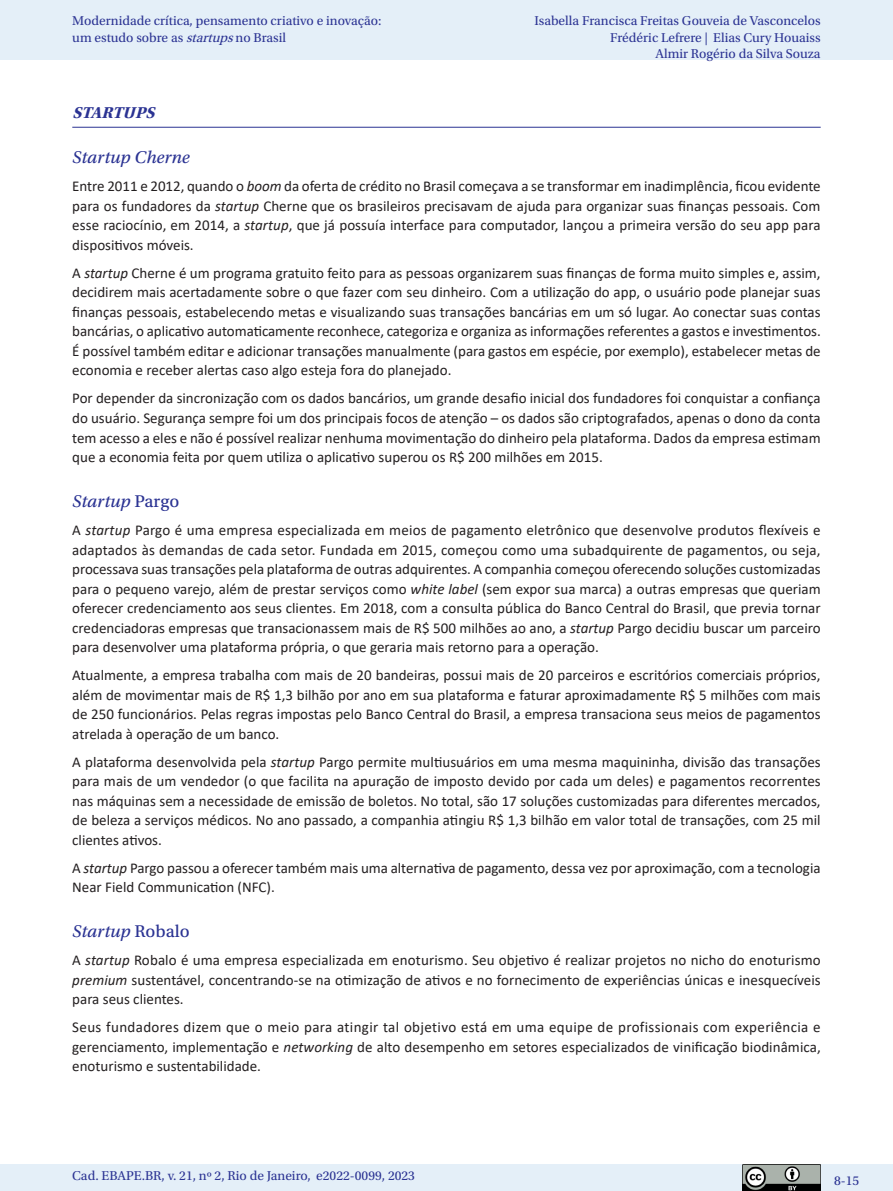
<style>
.page{position:relative;width:893px;height:1191px;background:#fff}
.page>*{position:absolute;margin:0;border:0;box-sizing:border-box;transform-origin:0 0}
._07_2_sub2{font:18px "Utopia Std Capt It";color:#2b3393}
._07_1_sub_1{font:italic 700 16.5px "Utopia Std";color:#2b3393}
._06_0_texto{font:15px/19.5px "Calibri";color:#231f20;text-align:justify}
.t1{font:13.5px/16.5px "Utopia Std";color:#2b3393}
.s1{font-style:italic}
.s2{font-family:"Utopia Std Capt"}
</style>
<div class="page">
<div style="left:0;top:0;width:893px;height:60px;background:#e4eff8"></div>
<div style="left:0;top:1164px;width:893px;height:27px;background:#e4eff8"></div>
<img style="left:743px;top:1164px;width:78px;height:27px">
<hr style="left:72px;top:127px;width:749px;height:1px;background:#2b3393">
<p class="t1" style="left:72px;top:13px;width:311px">Modernidade crítica, pensamento criativo e inovação: um estudo sobre as <span class="s1">startups</span>no Brasil</p>
<p class="t1" style="left:535px;top:13px;width:288px;text-align:right">Isabella Francisca Freitas Gouveia de Vasconcelos<br>Frédéric Lefrere | Elias Cury Houaiss<br>Almir Rogério da Silva Souza</p>
<p class="_07_1_sub_1" style="left:72px;top:103px;width:89px">STARTUPS</p>
<p class="_07_2_sub2" style="left:72px;top:147px;width:119px">Startup Cherne</p>
<p class="_06_0_texto" style="left:72px;top:176px;width:750px">Entre 2011 e 2012, quando o <span class="s1">boom</span> da oferta de crédito no Brasil começava a se transformar em inadimplência, ficou evidente para os fundadores da <span class="s1">startup</span> Cherne que os brasileiros precisavam de ajuda para organizar suas finanças pessoais. Com esse raciocínio, em 2014, a <span class="s1">startup</span>, que já possuía interface para computador, lançou a primeira versão do seu app para dispositivos móveis.</p>
<p class="_06_0_texto" style="left:72px;top:263px;width:750px">A <span class="s1">startup</span> Cherne é um programa gratuito feito para as pessoas organizarem suas finanças de forma muito simples e, assim, decidirem mais acertadamente sobre o que fazer com seu dinheiro. Com a utilização do app, o usuário pode planejar suas finanças pessoais, estabelecendo metas e visualizando suas transações bancárias em um só lugar. Ao conectar suas contas bancárias, o aplicativo automaticamente reconhece, categoriza e organiza as informações referentes a gastos e investimentos.<br>É possível também editar e adicionar transações manualmente (para gastos em espécie, por exemplo), estabelecer metas de economia e receber alertas caso algo esteja fora do planejado.</p>
<p class="_06_0_texto" style="left:72px;top:388px;width:750px">Por depender da sincronização com os dados bancários, um grande desafio inicial dos fundadores foi conquistar a confiança do usuário. Segurança sempre foi um dos principais focos de atenção – os dados são criptografados, apenas o dono da conta tem acesso a eles e não é possível realizar nenhuma movimentação do dinheiro pela plataforma. Dados da empresa estimam que a economia feita por quem utiliza o aplicativo superou os R$ 200 milhões em 2015.</p>
<p class="_07_2_sub2" style="left:72px;top:491px;width:109px">Startup <span class="s2">Pargo</span></p>
<p class="_06_0_texto" style="left:72px;top:520px;width:750px">A <span class="s1">startup</span> Pargo é uma empresa especializada em meios de pagamento eletrônico que desenvolve produtos flexíveis e adaptados às demandas de cada setor. Fundada em 2015, começou como uma subadquirente de pagamentos, ou seja, processava suas transações pela plataforma de outras adquirentes. A companhia começou oferecendo soluções customizadas para o pequeno varejo, além de prestar serviços como <span class="s1">white label</span> (sem expor sua marca) a outras empresas que queriam oferecer credenciamento aos seus clientes. Em 2018, com a consulta pública do Banco Central do Brasil, que previa tornar credenciadoras empresas que transacionassem mais de R$ 500 milhões ao ano, a <span class="s1">startup</span> Pargo decidiu buscar um parceiro para desenvolver uma plataforma própria, o que geraria mais retorno para a operação.</p>
<p class="_06_0_texto" style="left:72px;top:665px;width:750px">Atualmente, a empresa trabalha com mais de 20 bandeiras, possui mais de 20 parceiros e escritórios comerciais próprios, além de movimentar mais de R$ 1,3 bilhão por ano em sua plataforma e faturar aproximadamente R$ 5 milhões com mais de 250 funcionários. Pelas regras impostas pelo Banco Central do Brasil, a empresa transaciona seus meios de pagamentos atrelada à operação de um banco.</p>
<p class="_06_0_texto" style="left:72px;top:751px;width:750px">A plataforma desenvolvida pela <span class="s1">startup</span> Pargo permite multiusuários em uma mesma maquininha, divisão das transações para mais de um vendedor (o que facilita na apuração de imposto devido por cada um deles) e pagamentos recorrentes nas máquinas sem a necessidade de emissão de boletos. No total, são 17 soluções customizadas para diferentes mercados, de beleza a serviços médicos. No ano passado, a companhia atingiu R$ 1,3 bilhão em valor total de transações, com 25 mil clientes ativos.</p>
<p class="_06_0_texto" style="left:72px;top:857px;width:750px">A <span class="s1">startup</span> Pargo passou a oferecer também mais uma alternativa de pagamento, dessa vez por aproximação, com a tecnologia<br>Near Field Communication (NFC).</p>
<p class="_07_2_sub2" style="left:72px;top:921px;width:119px">Startup <span class="s2">Robalo</span></p>
<p class="_06_0_texto" style="left:72px;top:950px;width:750px">A <span class="s1">startup</span> Robalo é uma empresa especializada em enoturismo. Seu objetivo é realizar projetos no nicho do enoturismo <span class="s1">premium</span> sustentável, concentrando-se na otimização de ativos e no fornecimento de experiências únicas e inesquecíveis para seus clientes.</p>
<p class="_06_0_texto" style="left:72px;top:1017px;width:750px">Seus fundadores dizem que o meio para atingir tal objetivo está em uma equipe de profissionais com experiência e gerenciamento, implementação e <span class="s1">networking</span> de alto desempenho em setores especializados de vinificação biodinâmica, enoturismo e sustentabilidade.</p>
<p class="t1" style="left:72px;top:1167px;width:344px">Cad. EBAPE.BR, v. 21, nº 2, Rio de Janeiro, e2022-0099, 2023</p>
<p class="t1" style="left:834px;top:1172px;width:27px">8-15</p>
</div>
